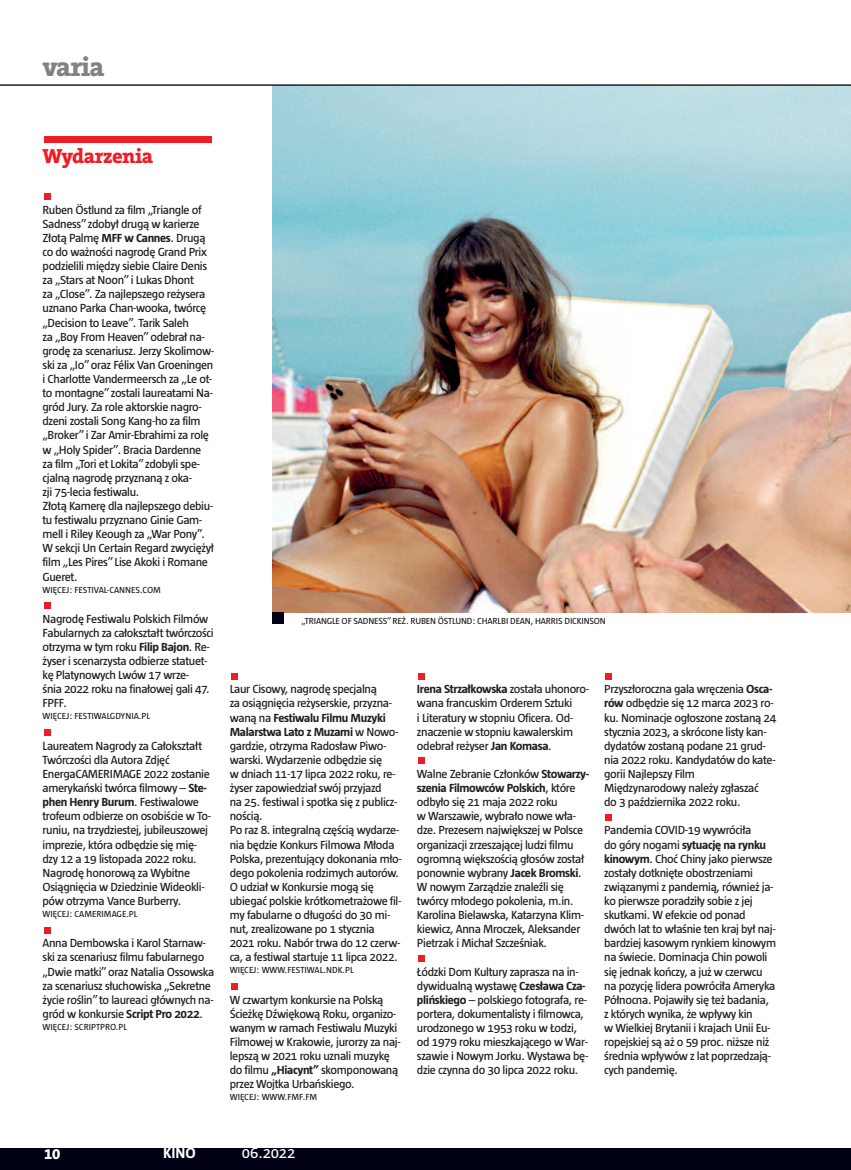
<style>
.page{position:relative;width:851px;height:1170px;background:#fff}
.page>*{position:absolute;margin:0;border:0;box-sizing:border-box;transform-origin:0 0}
.t1{font:800 27px "The Serif CE";letter-spacing:-.04em;color:#808285}
.t2{font:800 20.55px "The Serif CE";letter-spacing:-.03em;color:#ee1d23}
.t3{font:15px "Tazzer Text East";letter-spacing:-.005em;color:#fff}
.t4{font:700 15px "Tazzer Text East";color:#fff}
.t5{font:800 15px "The Serif CE";color:#fff}
.t6{font:12px/14.1px "Tazzer Text East";letter-spacing:-.03em;color:#231f20}
.t7{font:9px "Tazzer Text East";color:#231f20}
.s1{font-weight:700}
</style>
<div class="page">
<img style="left:272px;top:86px;width:578px;height:526px">
<div style="left:0;top:1148px;width:850px;height:21px;background:#000014"></div>
<svg style="left:44px;top:602px;width:6px;height:6px"></svg>
<svg style="left:44px;top:193px;width:6px;height:6px"></svg>
<svg style="left:44px;top:729px;width:6px;height:6px"></svg>
<div style="left:44px;top:926px;width:6px;height:7px;background:#ee1d23"></div>
<svg style="left:231px;top:983px;width:6px;height:6px"></svg>
<div style="left:231px;top:672px;width:6px;height:7px;background:#ee1d23"></div>
<div style="left:418px;top:757px;width:7px;height:6px;background:#ee1d23"></div>
<div style="left:418px;top:954px;width:7px;height:7px;background:#ee1d23"></div>
<div style="left:418px;top:672px;width:7px;height:7px;background:#ee1d23"></div>
<div style="left:605px;top:813px;width:7px;height:7px;background:#ee1d23"></div>
<div style="left:605px;top:672px;width:7px;height:7px;background:#ee1d23"></div>
<hr style="left:0;top:84px;width:850px;height:2px;background:#231f20">
<div style="left:272px;top:612px;width:12px;height:11px;background:#000014"></div>
<div style="left:44px;top:137px;width:168px;height:6px;background:#ee1d23"></div>
<p class="t1" style="left:42px;top:53px;width:64px">varia</p>
<p class="t2" style="left:43px;top:146px;width:112px">Wydarzenia</p>
<p class="t6" style="left:43px;top:204px;width:173px">Ruben Östlund za film „Triangle of Sadness” zdobył drugą w karierze Złotą Palmę <span class="s1">MFF w Cannes</span>. Drugą co do ważności nagrodę Grand Prix podzielili między siebie Claire Denis za „Stars at Noon” i Lukas Dhont<br>za „Close”. Za najlepszego reżysera uznano Parka Chan-wooka, twórcę „Decision to Leave”. Tarik Saleh<br>za „Boy From Heaven” odebrał na&shy;grodę za scenariusz. Jerzy Skolimow&shy;ski za „Io” oraz Félix Van Groeningen i Charlotte Vandermeersch za „Le ot&shy;to montagne” zostali laureatami Na&shy;gród Jury. Za role aktorskie nagro&shy;dzeni zostali Song Kang-ho za film „Broker” i Zar Amir-Ebrahimi za rolę w „Holy Spider”. Bracia Dardenne za film „Tori et Lokita” zdobyli spe&shy;cjalną nagrodę przyznaną z oka-<br>zji 75-lecia festiwalu.<br>Złotą Kamerę dla najlepszego debiu&shy;tu festiwalu przyznano Ginie Gam&shy;mell i Riley Keough za „War Pony”.<br>W sekcji Un Certain Regard zwyciężył film „Les Pires” Lise Akoki i Romane Gueret.</p>
<p class="t7" style="left:43px;top:586px;width:120px">WIĘCEJ: FESTIVAL-CANNES.COM</p>
<p class="t6" style="left:43px;top:612px;width:173px">Nagrodę Festiwalu Polskich Filmów<br>Fabularnych za całokształt twórczości otrzyma w tym roku <span class="s1">Filip Bajon</span>. Re&shy;żyser i scenarzysta odbierze statuet&shy;kę Platynowych Lwów 17 wrze-<br>śnia 2022 roku na finałowej gali 47.<br>FPFF.</p>
<p class="t7" style="left:43px;top:713px;width:109px">WIĘCEJ: FESTIWALGDYNIA.PL</p>
<p class="t6" style="left:43px;top:739px;width:170px">Laureatem Nagrody za Całokształt<br>Twórczości dla Autora Zdjęć<br>EnergaCAMERIMAGE 2022 zostanie amerykański twórca filmowy – <span class="s1">Ste&shy;phen Henry Burum</span>. Festiwalowe trofeum odbierze on osobiście w To&shy;runiu, na trzydziestej, jubileuszowej imprezie, która odbędzie się mię&shy;dzy 12 a 19 listopada 2022 roku.<br>Nagrodę honorową za Wybitne<br>Osiągnięcia w Dziedzinie Wideokli&shy;pów otrzyma Vance Burberry.</p>
<p class="t7" style="left:43px;top:910px;width:96px">WIĘCEJ: CAMERIMAGE.PL</p>
<p class="t6" style="left:43px;top:937px;width:173px">Anna Dembowska i Karol Starnaw&shy;ski za scenariusz filmu fabularnego „Dwie matki” oraz Natalia Ossowska za scenariusz słuchowiska „Sekretne życie roślin” to laureaci głównych na&shy;gród w konkursie <span class="s1">Script Pro 2022</span>.</p>
<p class="t7" style="left:43px;top:1023px;width:86px">WIĘCEJ: SCRIPTPRO.PL</p>
<p class="t7" style="left:301px;top:617px;width:306px">„TRIANGLE OF SADNESS” REŻ. RUBEN ÖSTLUND: CHARLBI DEAN, HARRIS DICKINSON</p>
<p class="t6" style="left:230px;top:683px;width:173px">Laur Cisowy, nagrodę specjalną<br>za osiągnięcia reżyserskie, przyzna&shy;waną na <span class="s1">Festiwalu Filmu Muzyki<br>Malarstwa Lato z Muzami</span> w Nowo&shy;gardzie, otrzyma Radosław Piwo&shy;warski. Wydarzenie odbędzie się<br>w dniach 11-17 lipca 2022 roku, re&shy;żyser zapowiedział swój przyjazd<br>na 25. festiwal i spotka się z publicz&shy;nością.<br>Po raz 8. integralną częścią wydarze&shy;nia będzie Konkurs Filmowa Młoda<br>Polska, prezentujący dokonania mło&shy;dego pokolenia rodzimych autorów.<br>O udział w Konkursie mogą się ubiegać polskie krótkometrażowe fil&shy;my fabularne o długości do 30 mi&shy;nut, zrealizowane po 1 stycznia<br>2021 roku. Nabór trwa do 12 czerw&shy;ca, a festiwal startuje 11 lipca 2022.</p>
<p class="t7" style="left:230px;top:967px;width:125px">WIĘCEJ: WWW.FESTIWAL.NDK.PL</p>
<p class="t6" style="left:230px;top:993px;width:172px">W czwartym konkursie na Polską<br>Ścieżkę Dźwiękową Roku, organizo&shy;wanym w ramach Festiwalu Muzyki<br>Filmowej w Krakowie, jurorzy za naj&shy;lepszą w 2021 roku uznali muzykę do filmu <span class="s1">„Hiacynt”</span> skomponowaną przez Wojtka Urbańskiego.</p>
<p class="t7" style="left:230px;top:1094px;width:89px">WIĘCEJ: WWW.FMF.FM</p>
<p class="t6" style="left:417px;top:683px;width:173px"><span class="s1">Irena Strzałkowska</span> została uhonoro&shy;wana francuskim Orderem Sztuki<br>i Literatury w stopniu Oficera. Od&shy;znaczenie w stopniu kawalerskim odebrał reżyser <span class="s1">Jan Komasa</span>.</p>
<p class="t6" style="left:417px;top:768px;width:173px">Walne Zebranie Członków <span class="s1">Stowarzy&shy;szenia Filmowców Polskich</span>, które odbyło się 21 maja 2022 roku<br>w Warszawie, wybrało nowe wła&shy;dze. Prezesem największej w Polsce organizacji zrzeszającej ludzi filmu ogromną większością głosów został ponownie wybrany <span class="s1">Jacek Bromski</span>.<br>W nowym Zarządzie znaleźli się twórcy młodego pokolenia, m.in.<br>Karolina Bielawska, Katarzyna Klim&shy;kiewicz, Anna Mroczek, Aleksander Pietrzak i Michał Szcześniak.</p>
<p class="t6" style="left:417px;top:965px;width:173px">Łódzki Dom Kultury zaprasza na in&shy;dywidualną wystawę <span class="s1">Czesława Cza&shy;plińskiego</span> – polskiego fotografa, re&shy;portera, dokumentalisty i filmowca, urodzonego w 1953 roku w Łodzi, od 1979 roku mieszkającego w War&shy;szawie i Nowym Jorku. Wystawa bę&shy;dzie czynna do 30 lipca 2022 roku.</p>
<p class="t6" style="left:604px;top:683px;width:174px">Przyszłoroczna gala wręczenia <span class="s1">Osca&shy;rów</span> odbędzie się 12 marca 2023 ro&shy;ku. Nominacje ogłoszone zostaną 24 stycznia 2023, a skrócone listy kan&shy;dydatów zostaną podane 21 grud&shy;nia 2022 roku. Kandydatów do kate&shy;gorii Najlepszy Film<br>Międzynarodowy należy zgłaszać<br>do 3 października 2022 roku.</p>
<p class="t6" style="left:604px;top:824px;width:173px">Pandemia COVID-19 wywróciła<br>do góry nogami <span class="s1">sytuację na rynku kinowym</span>. Choć Chiny jako pierwsze zostały dotknięte obostrzeniami związanymi z pandemią, również ja&shy;ko pierwsze poradziły sobie z jej skutkami. W efekcie od ponad dwóch lat to właśnie ten kraj był naj&shy;bardziej kasowym rynkiem kinowym na świecie. Dominacja Chin powoli się jednak kończy, a już w czerwcu na pozycję lidera powróciła Ameryka<br>Północna. Pojawiły się też badania, z których wynika, że wpływy kin<br>w Wielkiej Brytanii i krajach Unii Eu&shy;ropejskiej są aż o 59 proc. niższe niż średnia wpływów z lat poprzedzają&shy;cych pandemię.</p>
<p class="t5" style="left:44px;top:1145px;width:18px">10</p>
<p class="t4" style="left:163px;top:1147px;width:34px">KINO</p>
<p class="t3" style="left:242px;top:1147px;width:55px">06.2022</p>
</div>
